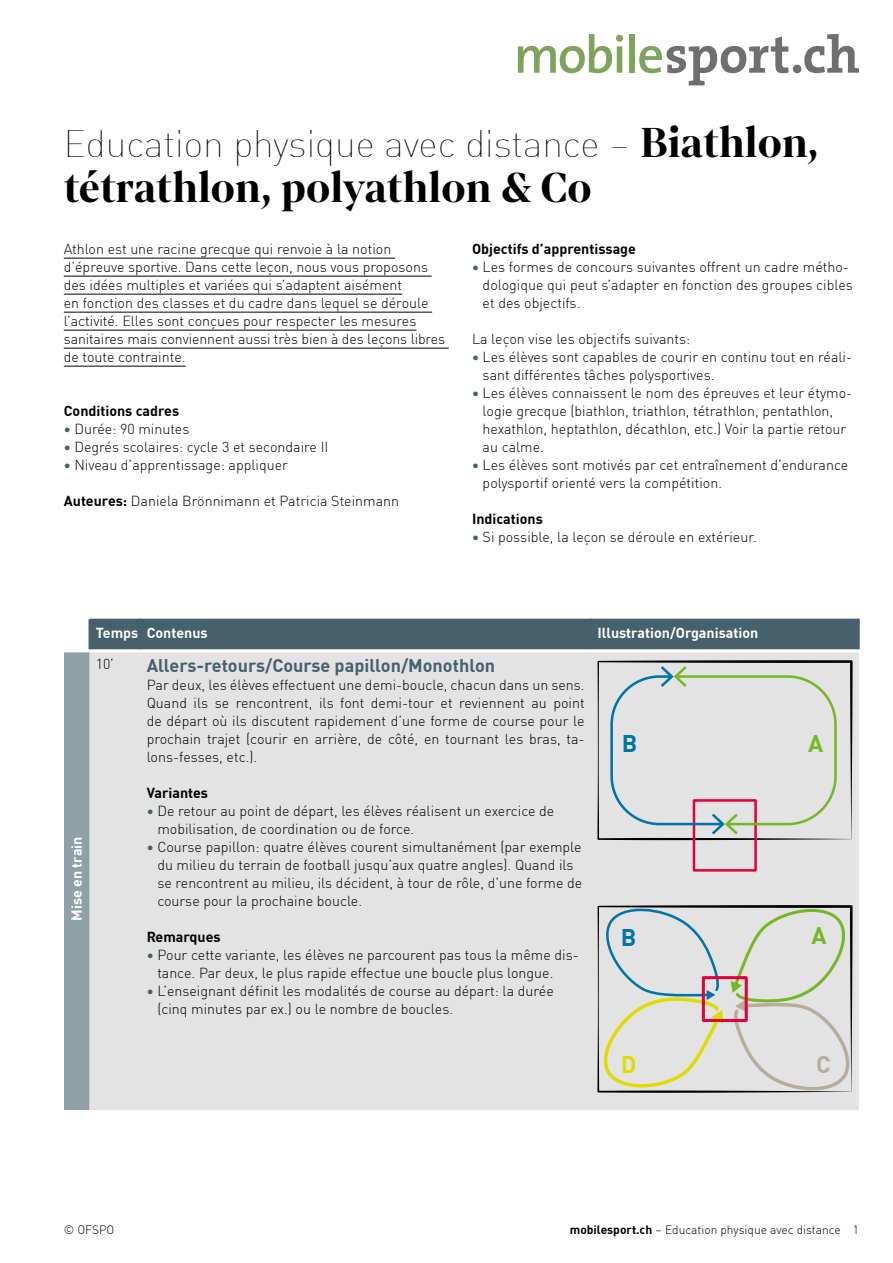
<style>
.page{position:relative;width:893px;height:1263px;background:#fff}
.page>*{position:absolute;margin:0;border:0;box-sizing:border-box;transform-origin:0 0}
.h_Titel_kombiniert{font:700 45px "Mixta Pro";color:#000}
.h_Titel_kombiniert-2{font:100 37.5px "DINOT";color:#000}
.t1{font:700 23.7px "DINOT";color:#0074a9}
.t2{font:700 23.7px "DINOT";color:#75b726}
.t3{font:700 23.7px "DINOT";color:#dedc00}
.t4{font:700 23.7px "DINOT";color:#b6ad9d}
.h_Untertitel{font:700 18px "DINOT";color:#46606c}
.h_lead{font:300 14.25px/18px "DINOT";color:#000}
.p_Fliesstext{font:300 14.25px/18px "DINOT";color:#000;text-align:justify}
.h3_Untertitel{font:700 14.25px "DINOT";color:#000}
.Tabellenkopf{font:700 14.25px "DINOT";color:#fff}
.p_Fliesstext-2{font:700 14.25px "DINOT";color:#000}
.h3_Untertitel-2{font:700 14.25px "DINOT";color:#fff}
.Tabellenzelle{font:300 14.25px "DINOT";color:#000}
.t5{font:300 12px "DINOT";color:#000}
.s1{font-family:"Mixta Pro";font-weight:700;font-size:45px}
.s2{font-weight:700;color:#46606c}
.s3{font-weight:700}
</style>
<div class="page">
<svg style="left:518px;top:34px;width:105px;height:39px"></svg>
<div style="left:629px;top:34px;width:6px;height:39px;background:#7ea35d"></div>
<svg style="left:639px;top:37px;width:150px;height:48px"></svg>
<div style="left:793px;top:65px;width:8px;height:8px;background:#706f6f;border-radius:50%"></div>
<svg style="left:804px;top:34px;width:55px;height:39px"></svg>
<hr style="left:64px;top:258px;width:331px;height:1px;background:#000">
<hr style="left:64px;top:276px;width:368px;height:1px;background:#000">
<hr style="left:64px;top:294px;width:338px;height:1px;background:#000">
<hr style="left:64px;top:312px;width:368px;height:1px;background:#000">
<hr style="left:64px;top:330px;width:352px;height:1px;background:#000">
<hr style="left:64px;top:348px;width:385px;height:1px;background:#000">
<hr style="left:64px;top:366px;width:122px;height:1px;background:#000">
<div style="left:64px;top:651px;width:25px;height:459px;background:#90a0a7"></div>
<div style="left:89px;top:652px;width:770px;height:458px;background:#e3e3e3"></div>
<div style="left:88px;top:618px;width:771px;height:31px;background:#46606c"></div>
<hr style="left:89px;top:619px;width:1px;height:30px;background:#46606c">
<hr style="left:140px;top:619px;width:1px;height:30px;background:#46606c">
<hr style="left:590px;top:619px;width:2px;height:30px;background:#46606c">
<hr style="left:858px;top:619px;width:2px;height:30px;background:#46606c">
<hr style="left:64px;top:649px;width:25px;height:3px;background:#fff">
<svg style="left:597px;top:660px;width:256px;height:180px;background:#b8b8b8"></svg>
<div style="left:693px;top:799px;width:64px;height:73px;border:3px solid #e40038"></div>
<svg style="left:609px;top:666px;width:229px;height:168px;background:#daddda"></svg>
<svg style="left:723px;top:905px;width:6px;height:188px"></svg>
<svg style="left:597px;top:905px;width:126px;height:188px;background:#d3d7cf"></svg>
<svg style="left:729px;top:905px;width:124px;height:188px;background:#d5d7d1"></svg>
<div style="left:702px;top:976px;width:46px;height:46px;border:3px solid #e40038"></div>
<p class="h_Titel_kombiniert-2" style="left:64px;top:117px;width:756px">Education physique avec distance – <span class="s1">Biathlon,</span></p>
<p class="h_Titel_kombiniert" style="left:64px;top:161px;width:530px">tétrathlon, polyathlon &amp; Co</p>
<p class="h_lead" style="left:64px;top:238px;width:383px">Athlon est une racine grecque qui renvoie à la notion d’épreuve sportive. Dans cette leçon, nous vous proposons des idées multiples et variées qui s’adaptent aisément<br>en fonction des classes et du cadre dans lequel se déroule l’activité. Elles sont conçues pour respecter les mesures sanitaires mais conviennent aussi très bien à des leçons libres de toute contrainte.</p>
<p class="p_Fliesstext-2" style="left:472px;top:237px;width:165px">Objectifs d’apprentissage</p>
<p class="h_lead" style="left:483px;top:256px;width:372px;text-indent:-11px"><span class="s2">•</span> Les formes de concours suivantes offrent un cadre métho&shy;dologique qui peut s’adapter en fonction des groupes cibles et des objectifs.</p>
<p class="p_Fliesstext" style="left:472px;top:328px;width:220px">La leçon vise les objectifs suivants:</p>
<p class="h_lead" style="left:483px;top:346px;width:371px;text-indent:-11px"><span class="s2">•</span> Les élèves sont capables de courir en continu tout en réali&shy;sant différentes tâches polysportives.</p>
<p class="h_lead" style="left:483px;top:382px;width:371px;text-indent:-11px"><span class="s2">•</span> Les élèves connaissent le nom des épreuves et leur étymo&shy;logie grecque (biathlon, triathlon, tétrathlon, pentathlon, hexathlon, heptathlon, décathlon, etc.) Voir la partie retour au calme.</p>
<p class="h_lead" style="left:483px;top:454px;width:367px;text-indent:-11px"><span class="s2">•</span> Les élèves sont motivés par cet entraînement d’endurance polysportif orienté vers la compétition.</p>
<h3 class="h3_Untertitel" style="left:472px;top:507px;width:72px">Indications</h3>
<p class="h_lead" style="left:472px;top:526px;width:286px"><span class="s2">•</span> Si possible, la leçon se déroule en extérieur.</p>
<h3 class="h3_Untertitel" style="left:64px;top:399px;width:117px">Conditions cadres</h3>
<p class="h_lead" style="left:64px;top:418px;width:127px"><span class="s2">•</span> Durée: 90 minutes</p>
<p class="h_lead" style="left:64px;top:436px;width:266px"><span class="s2">•</span> Degrés scolaires: cycle 3 et secondaire II</p>
<p class="h_lead" style="left:64px;top:454px;width:226px"><span class="s2">•</span> Niveau d’apprentissage: appliquer</p>
<p class="p_Fliesstext" style="left:64px;top:490px;width:337px"><span class="s3">Auteures:</span> Daniela Brönnimann et Patricia Steinmann</p>
<h3 class="h3_Untertitel-2" style="left:66px;top:921px;width:86px;rotate:-90deg">Mise en train</h3>
<p class="Tabellenkopf" style="left:96px;top:622px;width:44px">Temps</p>
<p class="Tabellenkopf" style="left:147px;top:622px;width:62px">Contenus</p>
<p class="Tabellenkopf" style="left:597px;top:622px;width:162px">Illustration/Organisation</p>
<p class="Tabellenzelle" style="left:96px;top:653px;width:20px">10’</p>
<h2 class="h_Untertitel" style="left:147px;top:651px;width:350px">Allers-retours/Course papillon/Monothlon</h2>
<p class="p_Fliesstext" style="left:147px;top:674px;width:439px">Par deux, les élèves effectuent une demi-boucle, chacun dans un sens.<br>Quand ils se rencontrent, ils font demi-tour et reviennent au point de départ où ils discutent rapidement d’une forme de course pour le prochain trajet (courir en arrière, de côté, en tournant les bras, ta&shy;lons-fesses, etc.).</p>
<h3 class="h3_Untertitel" style="left:147px;top:781px;width:63px">Variantes</h3>
<p class="h_lead" style="left:157px;top:800px;width:399px;text-indent:-11px"><span class="s2">•</span> De retour au point de départ, les élèves réalisent un exercice de mobilisation, de coordination ou de force.</p>
<p class="h_lead" style="left:157px;top:836px;width:427px;text-indent:-11px"><span class="s2">•</span> Course papillon: quatre élèves courent simultanément (par exemple du milieu du terrain de football jusqu’aux quatre angles). Quand ils se rencontrent au milieu, ils décident, à tour de rôle, d’une forme de course pour la prochaine boucle.</p>
<h3 class="h3_Untertitel" style="left:147px;top:925px;width:75px">Remarques</h3>
<p class="h_lead" style="left:157px;top:944px;width:423px;text-indent:-11px"><span class="s2">•</span> Pour cette variante, les élèves ne parcourent pas tous la même dis&shy;tance. Par deux, le plus rapide effectue une boucle plus longue.</p>
<p class="h_lead" style="left:157px;top:980px;width:398px;text-indent:-11px"><span class="s2">•</span> L’enseignant définit les modalités de course au départ: la durée (cinq minutes par ex.) ou le nombre de boucles.</p>
<p class="t1" style="left:622px;top:725px;width:17px">B</p>
<p class="t2" style="left:808px;top:725px;width:17px">A</p>
<p class="t1" style="left:621px;top:919px;width:17px">B</p>
<p class="t2" style="left:812px;top:917px;width:17px">A</p>
<p class="t3" style="left:621px;top:1046px;width:17px">D</p>
<p class="t4" style="left:816px;top:1046px;width:16px">C</p>
<p class="t5" style="left:64px;top:1220px;width:52px">© OFSPO</p>
<p class="t5" style="left:570px;top:1220px;width:291px"><span class="s3">mobilesport.ch</span> – Education physique avec distance 1</p>
</div>
